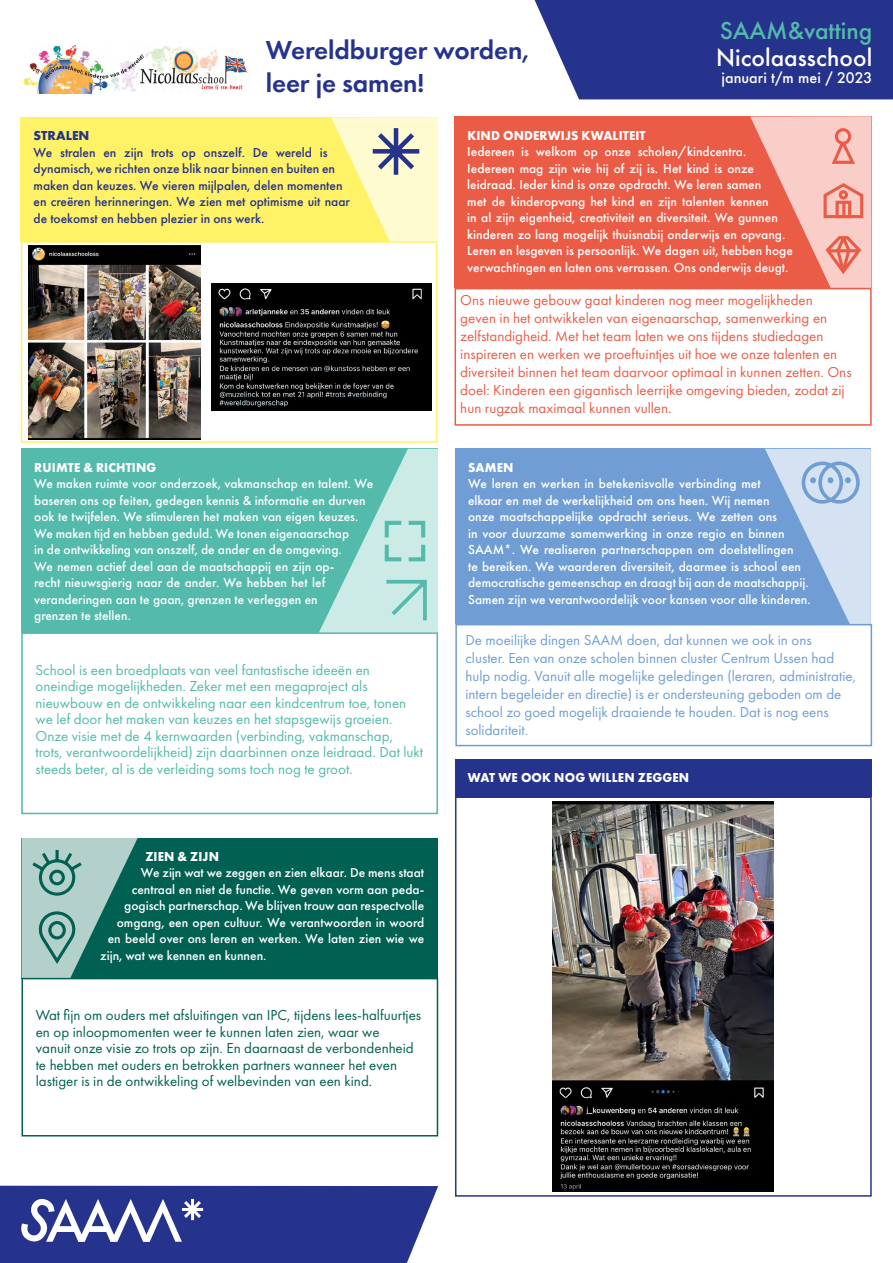
<style>
.page{position:relative;width:893px;height:1263px;background:#fff}
.page>*{position:absolute;margin:0;border:0;box-sizing:border-box;transform-origin:0 0}
.t1{font:600 27px/33px "Futura PT";letter-spacing:-.005em;color:#26338c}
.t2{font:500 22.5px "Futura";color:#fff}
.t3{font:500 22.5px "Futura";color:#54baab}
.t4{font:15px/16.5px "Futura PT";color:#54baab}
.t5{font:15px/18px "Futura PT";color:#eb5c47}
.t6{font:15px/18px "Futura PT";color:#709ed4}
.t7{font:15px/16.5px "Futura PT";color:#006152}
.t8{font:500 14.25px "Futura";color:#fff}
.t9{font:500 13.5px/16.5px "Futura PT";color:#fff}
.t10{font:500 13.5px/16.5px "Futura PT";color:#26338c}
.t11{font:700 13.5px "Futura PT";letter-spacing:.01em;color:#fff;scale:.95 1}
.t12{font:700 13.5px "Futura PT";color:#26338c}
</style>
<div class="page">
<div style="left:455px;top:117px;width:417px;height:171px;background:#eb5c47"></div>
<svg style="left:750px;top:116px;width:121px;height:172px"></svg>
<div style="left:455px;top:288px;width:417px;height:138px;border:2px solid #eb5c47"></div>
<div style="left:535px;top:0;width:358px;height:99px;background:#26338c"></div>
<svg style="left:0;top:1186px;width:438px;height:77px;background:#3e4998"></svg>
<div style="left:455px;top:449px;width:416px;height:175px;background:#709ed4"></div>
<svg style="left:765px;top:449px;width:106px;height:175px"></svg>
<div style="left:455px;top:624px;width:417px;height:122px;border:2px solid #709ed4"></div>
<div style="left:22px;top:449px;width:416px;height:184px;background:#54baab"></div>
<svg style="left:319px;top:449px;width:119px;height:183px"></svg>
<div style="left:21px;top:632px;width:417px;height:182px;border:2px solid #54baab"></div>
<div style="left:22px;top:838px;width:416px;height:140px;background:#006152"></div>
<div style="left:22px;top:978px;width:416px;height:158px;border:2px solid #006152"></div>
<svg style="left:22px;top:838px;width:116px;height:140px"></svg>
<div style="left:21px;top:117px;width:417px;height:125px;background:#fff266"></div>
<svg style="left:331px;top:117px;width:107px;height:124px"></svg>
<div style="left:21px;top:241px;width:417px;height:202px;border:2px solid #fff266"></div>
<div style="left:455px;top:796px;width:417px;height:401px;border:2px solid #26338c"></div>
<div style="left:455px;top:759px;width:417px;height:37px;background:#26338c"></div>
<img style="left:28px;top:246px;width:173px;height:193px">
<img style="left:212px;top:283px;width:219px;height:127px">
<img style="left:553px;top:801px;width:221px;height:390px">
<img style="left:21px;top:46px;width:229px;height:48px">
<h1 class="t1" style="left:266px;top:33px;width:265px">Wereldburger worden, leer je samen!</h1>
<h2 class="t3" style="left:720px;top:15px;width:154px">SAAM&amp;vatting</h2>
<h2 class="t2" style="left:716px;top:42px;width:157px">Nicolaasschool</h2>
<p class="t8" style="left:722px;top:68px;width:152px">januari t/m mei / 2023</p>
<p class="t12" style="left:34px;top:127px;width:57px">STRALEN</p>
<p class="t10" style="left:34px;top:144px;width:318px">We stralen en zijn trots op onszelf. De wereld is dynamisch, we richten onze blik naar binnen en buiten en maken dan keuzes. We vieren mijlpalen, delen momenten en creëren herinneringen. We zien met optimisme uit naar de toekomst en hebben plezier in ons werk.</p>
<p class="t11" style="left:34px;top:459px;width:130px">RUIMTE &amp; RICHTING</p>
<p class="t9" style="left:34px;top:476px;width:341px">We maken ruimte voor onderzoek, vakmanschap en talent. We baseren ons op feiten, gedegen kennis &amp; informatie en durven ook te twijfelen. We stimuleren het maken van eigen keuzes.<br>We maken tijd en hebben geduld. We tonen eigenaarschap<br>in de ontwikkeling van onszelf, de ander en de omgeving.<br>We nemen actief deel aan de maatschappij en zijn op-<br>recht nieuwsgierig naar de ander. We hebben het lef veranderingen aan te gaan, grenzen te verleggen en<br>grenzen te stellen.</p>
<p class="t4" style="left:36px;top:661px;width:389px">School is een broedplaats van veel fantastische ideeën en oneindige mogelijkheden. Zeker met een megaproject als nieuwbouw en de ontwikkeling naar een kindcentrum toe, tonen we lef door het maken van keuzes en het stapsgewijs groeien.<br>Onze visie met de 4 kernwaarden (verbinding, vakmanschap, trots, verantwoordelijkheid) zijn daarbinnen onze leidraad. Dat lukt steeds beter, al is de verleiding soms toch nog te groot.</p>
<p class="t11" style="left:145px;top:848px;width:79px">ZIEN &amp; ZIJN</p>
<p class="t9" style="left:141px;top:865px;width:285px">We zijn wat we zeggen en zien elkaar. De mens staat</p>
<p class="t9" style="left:132px;top:881px;width:294px">centraal en niet de functie. We geven vorm aan peda-</p>
<p class="t9" style="left:124px;top:898px;width:302px">gogisch partnerschap. We blijven trouw aan respectvolle</p>
<p class="t9" style="left:117px;top:914px;width:309px">omgang, een open cultuur. We verantwoorden in woord</p>
<p class="t9" style="left:108px;top:931px;width:318px">en beeld over ons leren en werken. We laten zien wie we</p>
<p class="t9" style="left:100px;top:947px;width:168px">zijn, wat we kennen en kunnen.</p>
<p class="t7" style="left:36px;top:1007px;width:387px">Wat fijn om ouders met afsluitingen van IPC, tijdens lees-halfuurtjes en op inloopmomenten weer te kunnen laten zien, waar we<br>vanuit onze visie zo trots op zijn. En daarnaast de verbondenheid te hebben met ouders en betrokken partners wanneer het even lastiger is in de ontwikkeling of welbevinden van een kind.</p>
<p class="t11" style="left:467px;top:127px;width:189px">KIND ONDERWIJS KWALITEIT</p>
<p class="t9" style="left:467px;top:144px;width:327px">Iedereen is welkom op onze scholen/kindcentra.<br>Iedereen mag zijn wie hij of zij is. Het kind is onze leidraad. Ieder kind is onze opdracht. We leren samen<br>met de kinderopvang het kind en zijn talenten kennen<br>in al zijn eigenheid, creativiteit en diversiteit. We gunnen kinderen zo lang mogelijk thuisnabij onderwijs en opvang.<br>Leren en lesgeven is persoonlijk. We dagen uit, hebben hoge verwachtingen en laten ons verrassen. Ons onderwijs deugt.</p>
<p class="t5" style="left:460px;top:291px;width:393px">Ons nieuwe gebouw gaat kinderen nog meer mogelijkheden geven in het ontwikkelen van eigenaarschap, samenwerking en zelfstandigheid. Met het team laten we ons tijdens studiedagen inspireren en werken we proeftuintjes uit hoe we onze talenten en diversiteit binnen het team daarvoor optimaal in kunnen zetten. Ons doel: Kinderen een gigantisch leerrijke omgeving bieden, zodat zij hun rugzak maximaal kunnen vullen.</p>
<p class="t11" style="left:468px;top:459px;width:49px">SAMEN</p>
<p class="t9" style="left:468px;top:476px;width:344px">We leren en werken in betekenisvolle verbinding met<br>elkaar en met de werkelijkheid om ons heen. Wij nemen<br>onze maatschappelijke opdracht serieus. We zetten ons<br>in voor duurzame samenwerking in onze regio en binnen SAAM*. We realiseren partnerschappen om doelstellingen<br>te bereiken. We waarderen diversiteit, daarmee is school een democratische gemeenschap en draagt bij aan de maatschappij.<br>Samen zijn we verantwoordelijk voor kansen voor alle kinderen.</p>
<p class="t6" style="left:465px;top:631px;width:392px">De moeilijke dingen SAAM doen, dat kunnen we ook in ons<br>cluster. Een van onze scholen binnen cluster Centrum Ussen had hulp nodig. Vanuit alle mogelijke geledingen (leraren, administratie, intern begeleider en directie) is er ondersteuning geboden om de school zo goed mogelijk draaiende te houden. Dat is nog eens solidariteit.</p>
<p class="t11" style="left:468px;top:769px;width:235px">WAT WE OOK NOG WILLEN ZEGGEN</p>
</div>
